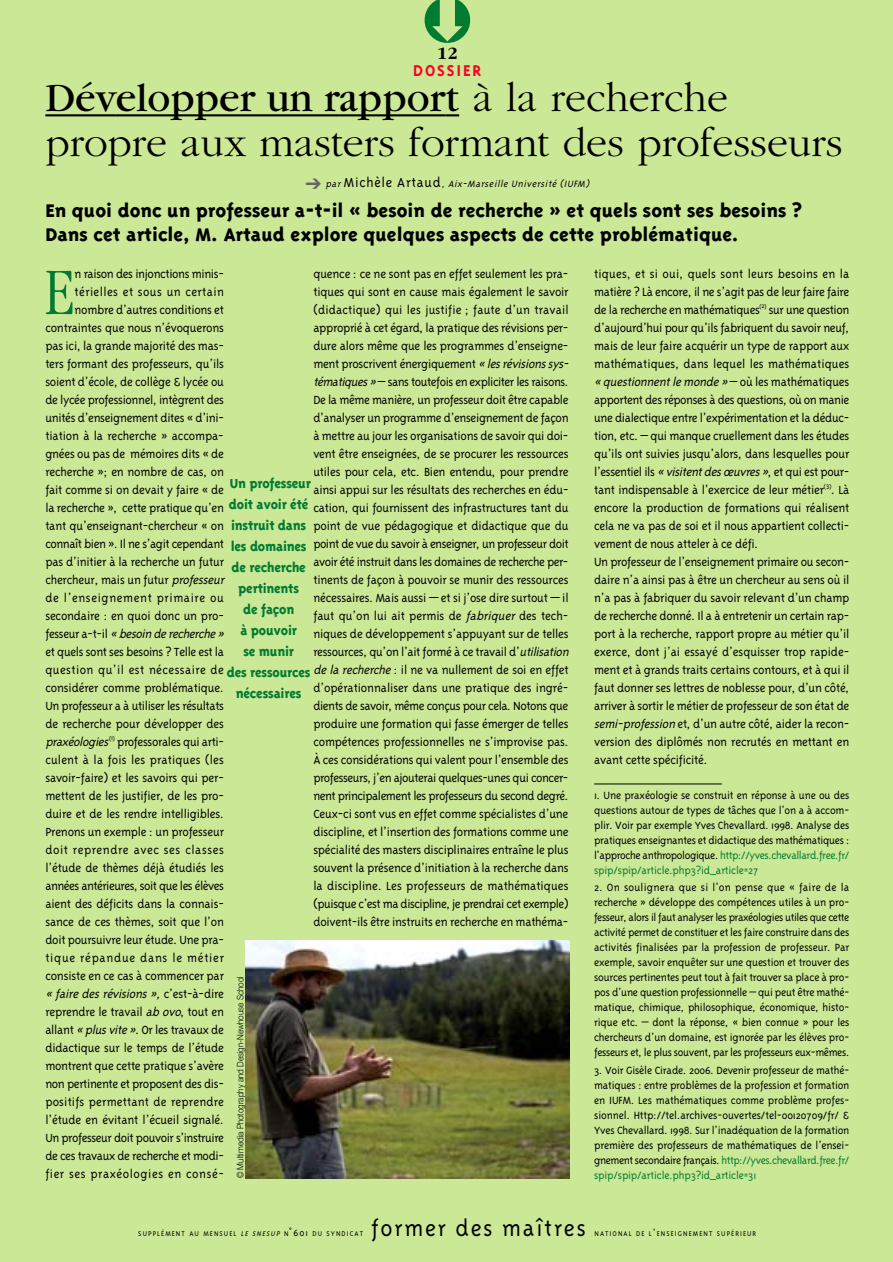
<style>
.page{position:relative;width:893px;height:1262px;background:#fff}
.page>*{position:absolute;margin:0;border:0;box-sizing:border-box;transform-origin:0 0}
.t1{font:300 condensed 68.4px "Garamond";color:#017a32}
.t2{font:300 42px/45px "Garamond";color:#000}
.t3{font:300 25.5px "Triplex";letter-spacing:.07em;color:#000}
.t4{font:800 21px/24px "Triplex";color:#000}
.t5{font:700 18px "Triplex";letter-spacing:.1em;color:#fc0125}
.t6{font:700 18px "Garamond";color:#000}
.t7{font:800 15px/21px "Triplex";letter-spacing:-.015em;color:#017a32;text-align:center;scale:.95 1}
.t8{font:300 13.5px/18px "Triplex";letter-spacing:-.015em;color:#000}
.t9{font:300 12px/15px "Triplex";letter-spacing:-.03em;color:#000;text-align:justify}
.t10{font:italic 300 10.5px "Triplex";color:#000}
.t11{font:300 9px "Helvetica Neue";color:#000;scale:.9 1}
.t12{font:300 7.8px "Triplex";letter-spacing:.135em;color:#000}
.s1{font-weight:400}
.s2{color:#666}
.s3{font-style:normal;font-size:15px}
.s4{font-style:italic}
.s5{color:#017a32}
.s6{font-size:10.5px}
</style>
<div class="page">
<div style="left:1px;top:0;width:891px;height:1262px;background:#cae896"></div>
<hr style="left:594px;top:783px;width:127px;height:1px;background:#000">
<img style="left:245px;top:940px;width:324px;height:238px">
<hr style="left:45px;top:114px;width:71px;height:2px;background:#000">
<hr style="left:116px;top:114px;width:223px;height:2px;background:#000">
<hr style="left:339px;top:114px;width:106px;height:2px;background:#000">
<svg style="left:445px;top:114px;width:14px;height:2px"></svg>
<h3 class="t6" style="left:437px;top:47px;width:22px">12</h3>
<h3 class="t5" style="left:413px;top:63px;width:70px">DOSSIER</h3>
<h2 class="t2" style="left:45px;top:79px;width:798px"><span class="s1">Développer un rapport</span> à la recherche propre aux masters formant des professeurs</h2>
<h3 class="t4" style="left:45px;top:200px;width:758px">En quoi donc un professeur a-t-il « besoin de recherche » et quels sont ses besoins ?<br>Dans cet article, M. Artaud explore quelques aspects de cette problématique.</h3>
<p class="t10" style="left:305px;top:180px;width:287px"><span class="s2">➔</span> par <span class="s3">M i c h è l e A r t a u d</span> , Aix-Marseille Université (IUFM)</p>
<p class="t8" style="left:45px;top:266px;width:183px;text-align:right">n raison des injonctions minis&shy;térielles et sous un certain nombre d’autres conditions et contraintes que nous n’évoquerons pas ici, la grande majorité des mas&shy;ters formant des professeurs, qu’ils soient d’école, de collège &amp; lycée ou de lycée professionnel, intègrent des unités d’enseignement dites « d’ini&shy;tiation à la recherche » accompa&shy;gnées ou pas de mémoires dits « de recherche »; en nombre de cas, on fait comme si on devait y faire « de la recherche », cette pratique qu’en tant qu’enseignant-chercheur « on connaît bien ». Il ne s’agit cependant pas d’initier à la recherche un futur chercheur, mais un futur <span class="s4">professeur </span>de l’enseignement primaire ou secondaire : en quoi donc un pro&shy;fesseur a-t-il <span class="s4">«besoin derecherche» </span>et quels sont ses besoins ? Telle est la question qu’il est nécessaire de considérer comme problématique.<br>Un professeur a à utiliser les résultats de recherche pour développer des <span class="s4">praxéologies</span><sup>(</sup><sup>1</sup><sup>)</sup> professorales qui arti&shy;culent à la fois les pratiques (les savoir-faire) et les savoirs qui per&shy;mettent de les justifier, de les pro&shy;duire et de les rendre intelligibles.<br>Prenons un exemple : un professeur doit reprendre avec ses classes l’étude de thèmes déjà étudiés les années antérieures, soit que les élèves aient des déficits dans la connais&shy;sance de ces thèmes, soit que l’on doit poursuivre leur étude. Une pra&shy;tique répandue dans le métier consiste en ce cas à commencer par <span class="s4">«faire des révisions»,</span>c’est-à-dire reprendre le travail <span class="s4">ab ovo</span>, tout en allant <span class="s4">«plusvite»</span>. Or les travaux de didactique sur le temps de l’étude montrent que cette pratique s’avère non pertinente et proposent des dis&shy;positifs permettant de reprendre l’étude en évitant l’écueil signalé.<br>Un professeur doit pouvoir s’instruire de ces travaux de recherche et modi&shy;fier ses praxéologies en consé-</p>
<p class="t8" style="left:313px;top:266px;width:259px">quence : ce ne sont pas en effet seulement les pra&shy;tiques qui sont en cause mais également le savoir (didactique) qui les justifie ; faute d’un travail approprié à cet égard, la pratique des révisions per&shy;dure alors même que les programmes d’enseigne&shy;ment proscrivent énergiquement <span class="s4">«lesrévisionssys&shy;tématiques»</span>– sans toutefois en expliciter les raisons.<br>De la même manière, un professeur doit être capable d’analyser un programme d’enseignement de façon à mettre au jour les organisations de savoir qui doi&shy;vent être enseignées, de se procurer les ressources utiles pour cela, etc. Bien entendu, pour prendre ainsi appui sur les résultats des recherches en édu&shy;cation, qui fournissent des infrastructures tant du point de vue pédagogique et didactique que du point de vue du savoir à enseigner, un professeur doit avoir été instruit dans les domaines de recherche per&shy;tinents de façon à pouvoir se munir des ressources nécessaires. Mais aussi — et si j’ose dire surtout — il faut qu’on lui ait permis de <span class="s4">fabriquer</span> des tech&shy;niques de développement s’appuyant sur de telles ressources, qu’on l’ait formé à ce travail d’<span class="s4">utilisation de la recherche</span>: il ne va nullement de soi en effet d’opérationnaliser dans une pratique des ingré&shy;dients de savoir, même conçus pour cela. Notons que produire une formation qui fasse émerger de telles compétences professionnelles ne s’improvise pas.<br>À ces considérations qui valent pour l’ensemble des professeurs, j’en ajouterai quelques-unes qui concer&shy;nent principalement les professeurs du second degré.<br>Ceux-ci sont vus en effet comme spécialistes d’une discipline, et l’insertion des formations comme une spécialité des masters disciplinaires entraîne le plus souvent la présence d’initiation à la recherche dans la discipline. Les professeurs de mathématiques (puisque c’est ma discipline, je prendrai cet exemple) doivent-ils être instruits en recherche en mathéma-</p>
<p class="t8" style="left:594px;top:266px;width:257px">tiques, et si oui, quels sont leurs besoins en la matière ? Là encore, il ne s’agit pas de leur faire faire de la recherche en mathématiques<sup>(</sup><sup>2</sup><sup>)</sup> sur une question d’aujourd’hui pour qu’ils fabriquent du savoir neuf, mais de leur faire acquérir un type de rapport aux mathématiques, dans lequel les mathématiques <span class="s4">«questionnentle monde»</span>– où les mathématiques apportent des réponses à des questions, où on manie une dialectique entre l’expérimentation et la déduc&shy;tion, etc. – qui manque cruellement dans les études qu’ils ont suivies jusqu’alors, dans lesquelles pour l’essentiel ils <span class="s4">«visitentdesœuvres»</span>, et qui est pour&shy;tant indispensable à l’exercice de leur métier<sup>(</sup><sup>3</sup><sup>)</sup>. Là encore la production de formations qui réalisent cela ne va pas de soi et il nous appartient collecti&shy;vement de nous atteler à ce défi.<br>Un professeur de l’enseignement primaire ou secon&shy;daire n’a ainsi pas à être un chercheur au sens où il n’a pas à fabriquer du savoir relevant d’un champ de recherche donné. Il a à entretenir un certain rap&shy;port à la recherche, rapport propre au métier qu’il exerce, dont j’ai essayé d’esquisser trop rapide&shy;ment et à grands traits certains contours, et à qui il faut donner ses lettres de noblesse pour, d’un côté, arriver à sortir le métier de professeur de son état de <span class="s4">semi-profession</span>et, d’un autre côté, aider la recon&shy;version des diplômés non recrutés en mettant en avant cette spécificité.</p>
<h1 class="t1" style="left:44px;top:266px;width:32px">E</h1>
<p class="t7" style="left:227px;top:473px;width:90px">Un professeur doit avoir été instruit dans les domaines de recherche pertinents<br>de façon<br>à pouvoir<br>se munir<br>des ressources nécessaires</p>
<p class="t9" style="left:594px;top:789px;width:257px">1. Une praxéologie se construit en réponse à une ou des questions autour de types de tâches que l’on a à accom&shy;plir. Voir par exemple Yves Chevallard. 1998. Analyse des pratiques enseignantes et didactique des mathématiques : l’approche anthropologique. <span class="s5">http://yves.chevallard.free.fr/ spip/spip/article.php3?id_article=27</span></p>
<p class="t9" style="left:594px;top:881px;width:257px">2. On soulignera que si l’on pense que « faire de la recherche » développe des compétences utiles à un pro&shy;fesseur, alors il faut analyser les praxéologies utiles que cette activité permet de constituer et les faire construire dans des activités finalisées par la profession de professeur. Par exemple, savoir enquêter sur une question et trouver des sources pertinentes peut tout à fait trouver sa place à pro&shy;pos d’une question professionnelle – qui peut être mathé&shy;matique, chimique, philosophique, économique, histo&shy;rique etc. – dont la réponse, « bien connue » pour les chercheurs d’un domaine, est ignorée par les élèves pro&shy;fesseurs et, le plus souvent, par les professeurs eux-mêmes.</p>
<p class="t9" style="left:594px;top:1063px;width:257px">3. Voir Gisèle Cirade. 2006. Devenir professeur de mathé&shy;matiques : entre problèmes de la profession et formation en IUFM. Les mathématiques comme problème profes&shy;sionnel. Http://tel.archives-ouvertes/tel-00120709/fr/ &amp; Yves Chevallard. 1998. Sur l’inadéquation de la formation première des professeurs de mathématiques de l’ensei&shy;gnement secondaire français. <span class="s5">http://yves.chevallard.free.fr/ spip/spip/article.php3?id_article=31</span></p>
<p class="t11" style="left:237px;top:1178px;width:226px;rotate:-90deg">© Multimedia Photography and Design-Newhouse School</p>
<p class="t12" style="left:138px;top:1230px;width:226px">SUPPLÉMENT AU MENSUEL <span class="s4">LE SNESUP</span> N<span class="s6">˚601</span> DU SYNDICAT</p>
<h3 class="t3" style="left:371px;top:1218px;width:216px">former des maîtres</h3>
<p class="t12" style="left:594px;top:1230px;width:163px">NATIONAL DE L<span class="s6">’</span>ENSEIGNEMENT SUPÉRIEUR</p>
</div>
